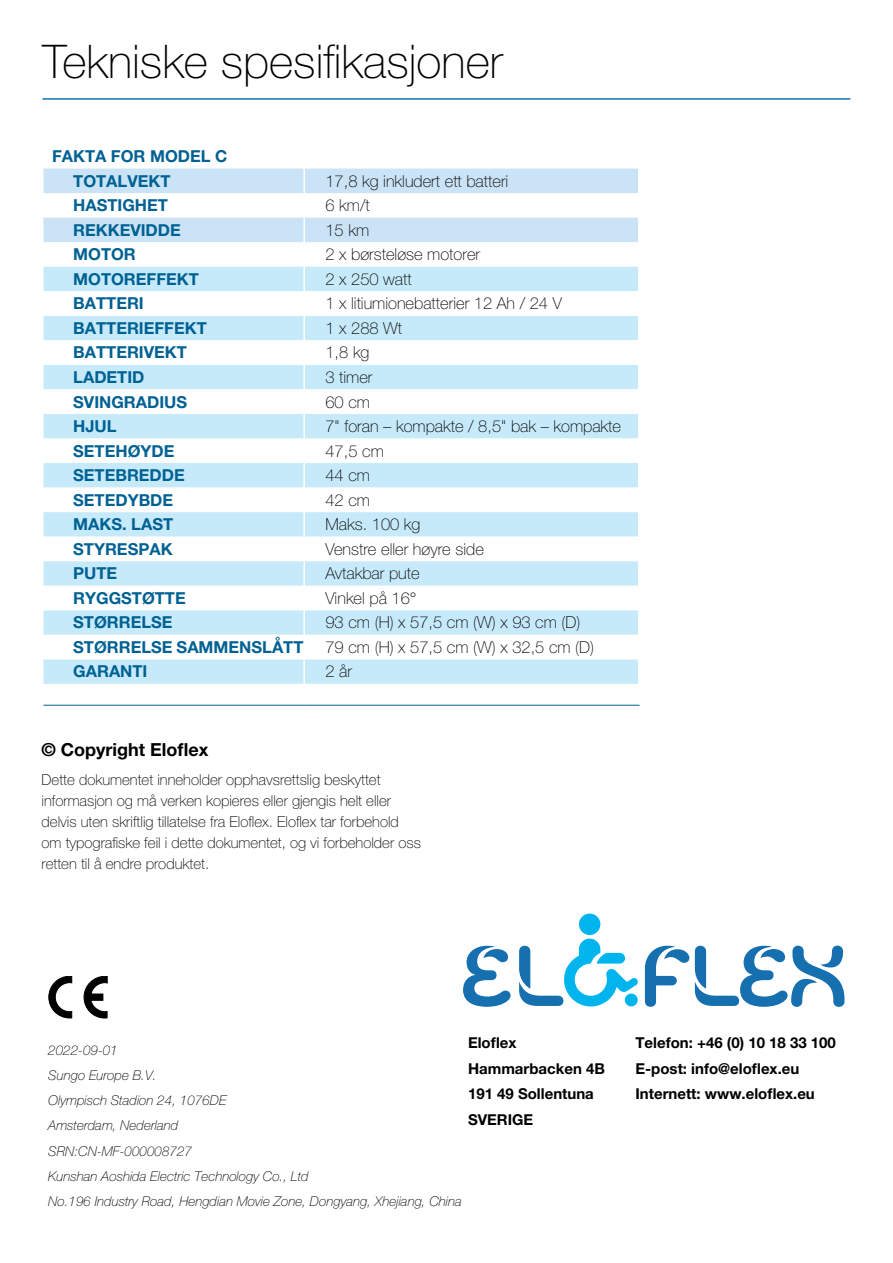
<style>
.page{position:relative;width:893px;height:1263px;background:#fff}
.page>*{position:absolute;margin:0;border:0;box-sizing:border-box;transform-origin:0 0}
.t1{font:100 46.5px "Helvetica Neue LT Pro";color:#000}
.t2{font:700 18px "Helvetica Neue LT Pro";color:#000}
.t3{font:100 16.5px "Helvetica Neue LT Pro";color:#000}
.t4{font:700 16.5px/24.6px "Helvetica Neue LT Pro";color:#006193}
.t5{font:100 16.5px "Helvetica Neue LT Pro";color:#000101}
.t6{font:100 15px/21px "Helvetica Neue LT Pro";color:#000}
.t7{font:700 15px/25.5px "Helvetica Neue LT Pro";color:#000}
.t8{font:italic 100 13.5px/25.2px "Helvetica Neue LT Pro";color:#000}
</style>
<div class="page">
<hr style="left:43px;top:98px;width:807px;height:2px;background:#1670b0">
<svg style="left:44px;top:169px;width:594px;height:73px"></svg>
<div style="left:44px;top:267px;width:594px;height:24px;background:#c7eafb"></div>
<svg style="left:44px;top:316px;width:594px;height:389px"></svg>
<hr style="left:303px;top:169px;width:2px;height:24px;background:#fff">
<hr style="left:303px;top:193px;width:2px;height:25px;background:#fff">
<hr style="left:303px;top:218px;width:2px;height:24px;background:#fff">
<hr style="left:303px;top:267px;width:2px;height:24px;background:#fff">
<hr style="left:303px;top:316px;width:2px;height:24px;background:#fff">
<hr style="left:303px;top:340px;width:2px;height:25px;background:#fff">
<hr style="left:303px;top:365px;width:2px;height:24px;background:#fff">
<hr style="left:303px;top:389px;width:2px;height:25px;background:#fff">
<hr style="left:303px;top:414px;width:2px;height:24px;background:#fff">
<hr style="left:303px;top:438px;width:2px;height:25px;background:#fff">
<hr style="left:303px;top:463px;width:2px;height:25px;background:#fff">
<hr style="left:303px;top:488px;width:2px;height:24px;background:#fff">
<hr style="left:303px;top:512px;width:2px;height:25px;background:#fff">
<hr style="left:303px;top:537px;width:2px;height:24px;background:#fff">
<hr style="left:303px;top:561px;width:2px;height:25px;background:#fff">
<hr style="left:303px;top:586px;width:2px;height:24px;background:#fff">
<hr style="left:303px;top:610px;width:2px;height:25px;background:#fff">
<hr style="left:303px;top:635px;width:2px;height:24px;background:#fff">
<hr style="left:303px;top:659px;width:2px;height:25px;background:#fff">
<hr style="left:44px;top:705px;width:260px;height:1px;background:#006193">
<hr style="left:304px;top:705px;width:336px;height:1px;background:#006193">
<svg style="left:463px;top:946px;width:48px;height:61px"></svg>
<svg style="left:645px;top:946px;width:44px;height:61px"></svg>
<svg style="left:695px;top:946px;width:149px;height:61px"></svg>
<div style="left:579px;top:913px;width:21px;height:22px;background:#00b5ed;border-radius:50%"></div>
<svg style="left:519px;top:938px;width:119px;height:68px"></svg>
<svg style="left:84px;top:976px;width:23px;height:42px"></svg>
<svg style="left:49px;top:976px;width:23px;height:42px"></svg>
<h1 class="t1" style="left:43px;top:34px;width:462px">Tekniske spesifikasjoner</h1>
<p class="t4" style="left:73px;top:144px;width:156px;text-indent:-21px">FAKTA FOR MODEL C<br>TOTALVEKT</p>
<p class="t3" style="left:325px;top:171px;width:184px">17,8 kg inkludert ett batteri</p>
<p class="t4" style="left:73px;top:193px;width:96px">HASTIGHET</p>
<p class="t3" style="left:325px;top:196px;width:46px">6 km/t</p>
<p class="t4" style="left:73px;top:217px;width:109px">REKKEVIDDE</p>
<p class="t3" style="left:325px;top:220px;width:45px">15 km</p>
<p class="t4" style="left:73px;top:242px;width:64px">MOTOR</p>
<p class="t3" style="left:325px;top:245px;width:156px">2 x børsteløse motorer</p>
<p class="t4" style="left:73px;top:266px;width:127px">MOTOREFFEKT</p>
<p class="t3" style="left:325px;top:270px;width:88px">2 x 250 watt</p>
<p class="t4" style="left:73px;top:291px;width:72px">BATTERI</p>
<p class="t3" style="left:325px;top:294px;width:238px">1 x litiumionebatterier 12 Ah / 24 V</p>
<p class="t4" style="left:73px;top:315px;width:135px">BATTERIEFFEKT</p>
<p class="t3" style="left:325px;top:319px;width:78px">1 x 288 Wt</p>
<p class="t4" style="left:73px;top:340px;width:115px">BATTERIVEKT</p>
<p class="t5" style="left:325px;top:343px;width:46px">1,8 kg</p>
<p class="t4" style="left:73px;top:364px;width:73px">LADETID</p>
<p class="t3" style="left:325px;top:368px;width:49px">3 timer</p>
<p class="t4" style="left:73px;top:389px;width:115px">SVINGRADIUS</p>
<p class="t3" style="left:325px;top:392px;width:46px">60 cm</p>
<p class="t4" style="left:73px;top:414px;width:45px">HJUL</p>
<p class="t3" style="left:325px;top:417px;width:297px">7" foran – kompakte / 8,5" bak – kompakte</p>
<p class="t4" style="left:73px;top:438px;width:103px">SETEHØYDE</p>
<p class="t3" style="left:325px;top:441px;width:60px">47,5 cm</p>
<p class="t4" style="left:73px;top:463px;width:113px">SETEBREDDE</p>
<p class="t3" style="left:325px;top:466px;width:46px">44 cm</p>
<p class="t4" style="left:73px;top:487px;width:101px">SETEDYBDE</p>
<p class="t3" style="left:325px;top:490px;width:46px">42 cm</p>
<p class="t4" style="left:73px;top:512px;width:101px">MAKS. LAST</p>
<p class="t3" style="left:325px;top:515px;width:96px">Maks. 100 kg</p>
<p class="t4" style="left:73px;top:536px;width:101px">STYRESPAK</p>
<p class="t3" style="left:325px;top:539px;width:160px">Venstre eller høyre side</p>
<p class="t4" style="left:73px;top:561px;width:46px">PUTE</p>
<p class="t3" style="left:325px;top:564px;width:96px">Avtakbar pute</p>
<p class="t4" style="left:73px;top:585px;width:114px">RYGGSTØTTE</p>
<p class="t3" style="left:325px;top:589px;width:93px">Vinkel på 16°</p>
<p class="t4" style="left:73px;top:610px;width:101px">STØRRELSE</p>
<p class="t3" style="left:325px;top:613px;width:257px">93 cm (H) x 57,5 cm (W) x 93 cm (D)</p>
<p class="t4" style="left:73px;top:634px;width:232px">STØRRELSE SAMMENSLÅTT</p>
<p class="t3" style="left:325px;top:638px;width:270px">79 cm (H) x 57,5 cm (W) x 32,5 cm (D)</p>
<p class="t4" style="left:73px;top:659px;width:76px">GARANTI</p>
<p class="t3" style="left:325px;top:662px;width:28px">2 år</p>
<p class="t2" style="left:42px;top:738px;width:169px">© Copyright Eloflex</p>
<p class="t6" style="left:42px;top:769px;width:381px">Dette dokumentet inneholder opphavsrettslig beskyttet informasjon og må verken kopieres eller gjengis helt eller delvis uten skriftlig tillatelse fra Eloflex. Eloflex tar forbehold om typografiske feil i dette dokumentet, og vi forbeholder oss retten til å endre produktet.</p>
<p class="t7" style="left:468px;top:1029px;width:138px">Eloflex<br>Hammarbacken 4B<br>191 49 Sollentuna<br>SVERIGE</p>
<p class="t7" style="left:635px;top:1029px;width:202px">Telefon: +46 (0) 10 18 33 100<br>E-post: info@eloflex.eu<br>Internett: www.eloflex.eu</p>
<p class="t8" style="left:48px;top:1037px;width:415px">2022-09-01<br>Sungo Europe B.V.<br>Olympisch Stadion 24, 1076DE<br>Amsterdam, Nederland<br>SRN:CN-MF-000008727<br>Kunshan Aoshida Electric Technology Co., Ltd<br>No.196 Industry Road, Hengdian Movie Zone, Dongyang, Xhejiang, China</p>
</div>
